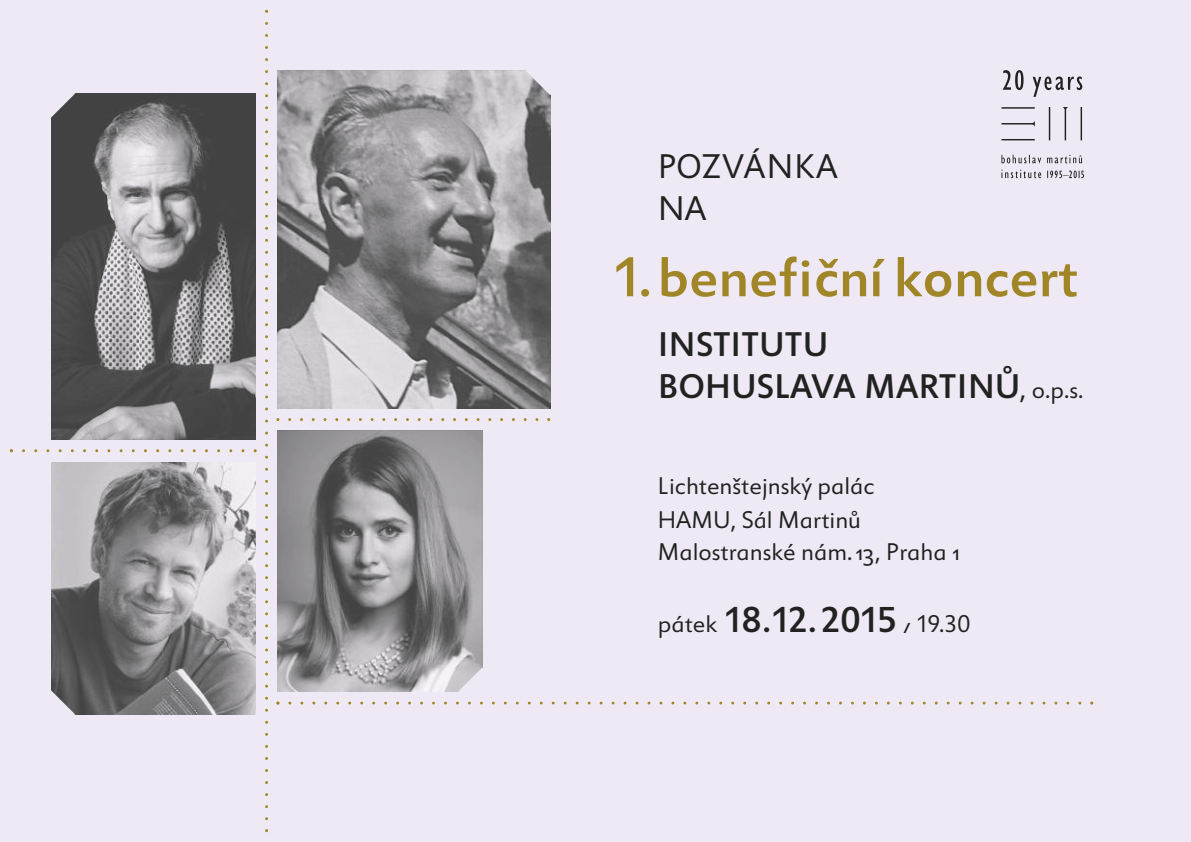
<style>
.page{position:relative;width:1191px;height:842px;background:#eee9f4}
.page>*{position:absolute;margin:0;border:0;box-sizing:border-box;transform-origin:0 0}
.t1{font:96px "Logotypo DEC Martinu";color:#222221}
.t2{font:600 56px "Miramonte Pro";letter-spacing:-.005em;color:#a18628}
.t3{font:600 36px "Miramonte Pro";letter-spacing:-.055em;color:#222221}
.t4{font:600 34px/42px "Miramonte Pro";color:#222221}
.t5{font:34px/42px "Miramonte Pro";letter-spacing:.02em;color:#222221}
.t6{font:24px/33px "Miramonte Pro";color:#222221}
.s1{font-weight:400;font-size:28px}
.s2{font-weight:400;font-size:24px}
.s3{font-weight:700;font-size:14.4px}
</style>
<div class="page">
<img style="left:278px;top:71px;width:272px;height:337px">
<img style="left:278px;top:431px;width:204px;height:237px">
<img style="left:51px;top:462px;width:204px;height:252px">
<img style="left:51px;top:94px;width:204px;height:345px">
<svg style="left:276px;top:418px;width:274px;height:3px"></svg>
<svg style="left:51px;top:93px;width:24px;height:25px"></svg>
<svg style="left:51px;top:690px;width:24px;height:25px"></svg>
<svg style="left:10px;top:449px;width:247px;height:3px"></svg>
<svg style="left:276px;top:668px;width:817px;height:37px"></svg>
<svg style="left:265px;top:10px;width:3px;height:822px"></svg>
<svg style="left:526px;top:71px;width:25px;height:24px"></svg>
<h1 class="t1" style="left:992px;top:80px;width:101px">W</h1>
<h3 class="t5" style="left:658px;top:146px;width:181px">Pozvánka na</h3>
<h2 class="t2" style="left:611px;top:257px;width:469px">1.BENEFIČNÍ KONCERT</h2>
<h3 class="t4" style="left:658px;top:328px;width:427px">INSTITUTU<br>BOHUSLAVA MARTINŮ<span class="s1">,</span> <span class="s2">o.p.s.</span></h3>
<p class="t6" style="left:658px;top:470px;width:304px">Lichtenštejnský palác<br>HaMU, Sál Martinů<br>Malostranské nám.13, Praha 1</p>
<h3 class="t3" style="left:658px;top:607px;width:241px"><span class="s2">pátek</span> 18.12.2015</h3>
<p class="t6" style="left:903px;top:608px;width:68px"><span class="s3">/</span> 19.30</p>
</div>
